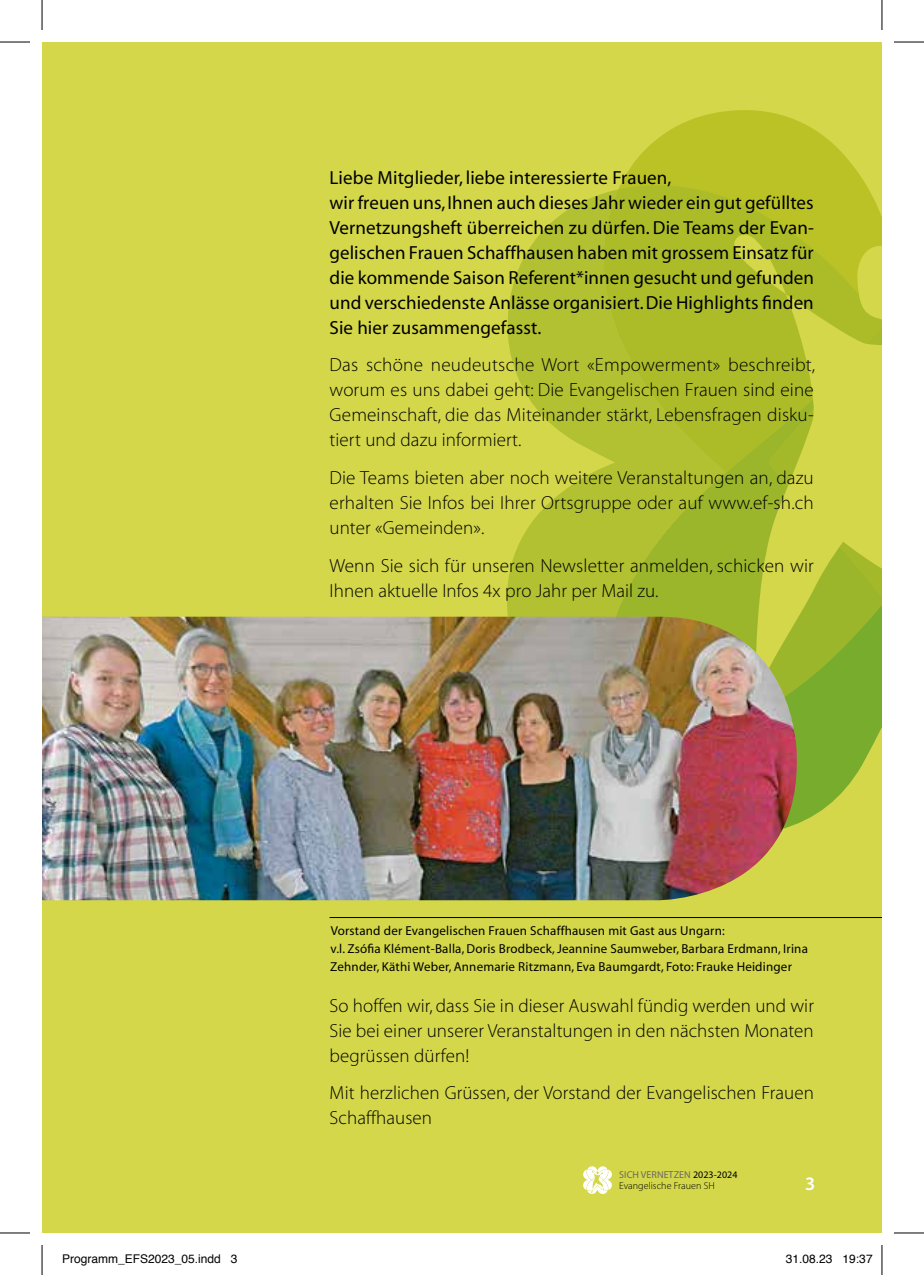
<style>
.page{position:relative;width:924px;height:1275px;background:#fff}
.page>*{position:absolute;margin:0;border:0;box-sizing:border-box;transform-origin:0 0}
.t1{font:19px/25px "Myriad MM 215 600";letter-spacing:.005em;color:#000;text-align:justify}
.t2{font:19px/25px "Myriad MM 400 600";letter-spacing:.005em;color:#000}
.t3{font:19px "Myriad MM 565 600";color:#fff}
.t4{font:13px/18px "Myriad MM 400 600";letter-spacing:.015em;color:#000}
.t5{font:12px "Helvetica";color:#000}
.t6{font:10px "Myriad MM 400 600";letter-spacing:.005em;color:#6b6764}
.t7{font:10px "Myriad MM 215 600";letter-spacing:.005em;color:#000}
.s1{color:#000}
</style>
<div class="page">
<div style="left:42px;top:42px;width:839px;height:1191px;background:#d3d749"></div>
<svg style="left:620px;top:110px;width:246px;height:75px;fill:#bbc225"></svg>
<svg style="left:796px;top:740px;width:80px;height:84px;fill:#77ac2d"></svg>
<svg style="left:507px;top:194px;width:94px;height:422px;fill:#b2c131"></svg>
<svg style="left:601px;top:185px;width:280px;height:194px;background:#afbd29"></svg>
<svg style="left:601px;top:379px;width:280px;height:361px;background:#a4bb2e"></svg>
<svg style="left:720px;top:228px;width:161px;height:374px;background:#aebe2c"></svg>
<svg style="left:754px;top:294px;width:127px;height:403px"></svg>
<svg style="left:583px;top:1166px;width:28px;height:28px"></svg>
<img style="left:42px;top:616px;width:754px;height:284px">
<hr style="left:329px;top:917px;width:552px;height:1px;background:#000">
<hr style="left:0;top:42px;width:30px;height:1px;background:#000">
<hr style="left:893px;top:42px;width:30px;height:1px;background:#000">
<hr style="left:0;top:1232px;width:30px;height:1px;background:#000">
<hr style="left:893px;top:1232px;width:30px;height:1px;background:#000">
<hr style="left:42px;top:0;width:1px;height:30px;background:#000">
<hr style="left:42px;top:1245px;width:1px;height:30px;background:#000">
<hr style="left:881px;top:0;width:1px;height:30px;background:#000">
<hr style="left:881px;top:1245px;width:1px;height:30px;background:#000">
<p class="t2" style="left:329px;top:166px;width:485px">Liebe Mitglieder, liebe interessierte Frauen,<br>wir freuen uns, Ihnen auch dieses Jahr wieder ein gut gefülltes Vernetzungsheft überreichen zu dürfen. Die Teams der Evan&shy;gelischen Frauen Schaffhausen haben mit grossem Einsatz für die kommende Saison Referent*innen gesucht und gefunden und verschiedenste Anlässe organisiert. Die Highlights finden Sie hier zusammengefasst.</p>
<p class="t1" style="left:329px;top:353px;width:487px">Das schöne neudeutsche Wort «Empowerment» beschreibt, worum es uns dabei geht: Die Evangelischen Frauen sind eine Gemeinschaft, die das Miteinander stärkt, Lebensfragen disku&shy;tiert und dazu informiert.</p>
<p class="t1" style="left:329px;top:466px;width:485px">Die Teams bieten aber noch weitere Veranstaltungen an, dazu erhalten Sie Infos bei Ihrer Ortsgruppe oder auf www.ef-sh.ch unter «Gemeinden».</p>
<p class="t1" style="left:329px;top:553px;width:485px">Wenn Sie sich für unseren Newsletter anmelden, schicken wir<br>Ihnen aktuelle Infos 4x pro Jahr per Mail zu.</p>
<p class="t4" style="left:330px;top:922px;width:479px">Vorstand der Evangelischen Frauen Schaffhausen mit Gast aus Ungarn:<br>v.l. Zsófia Klément-Balla, Doris Brodbeck, Jeannine Saumweber, Barbara Erdmann, Irina<br>Zehnder, Käthi Weber, Annemarie Ritzmann, Eva Baumgardt, Foto: Frauke Heidinger</p>
<p class="t1" style="left:329px;top:994px;width:485px">So hoffen wir, dass Sie in dieser Auswahl fündig werden und wir Sie bei einer unserer Veranstaltungen in den nächsten Monaten begrüssen dürfen!</p>
<p class="t1" style="left:329px;top:1081px;width:485px">Mit herzlichen Grüssen, der Vorstand der Evangelischen Frauen<br>Schaffhausen</p>
<p class="t6" style="left:619px;top:1170px;width:120px">SICH VERNETZEN <span class="s1">2023-2024</span></p>
<p class="t7" style="left:619px;top:1181px;width:97px">Evangelische Frauen SH</p>
<p class="t3" style="left:804px;top:1174px;width:11px">3</p>
<p class="t5" style="left:62px;top:1249px;width:177px">Programm_EFS2023_05.indd 3</p>
<p class="t5" style="left:785px;top:1249px;width:88px">31.08.23 19:37</p>
</div>
